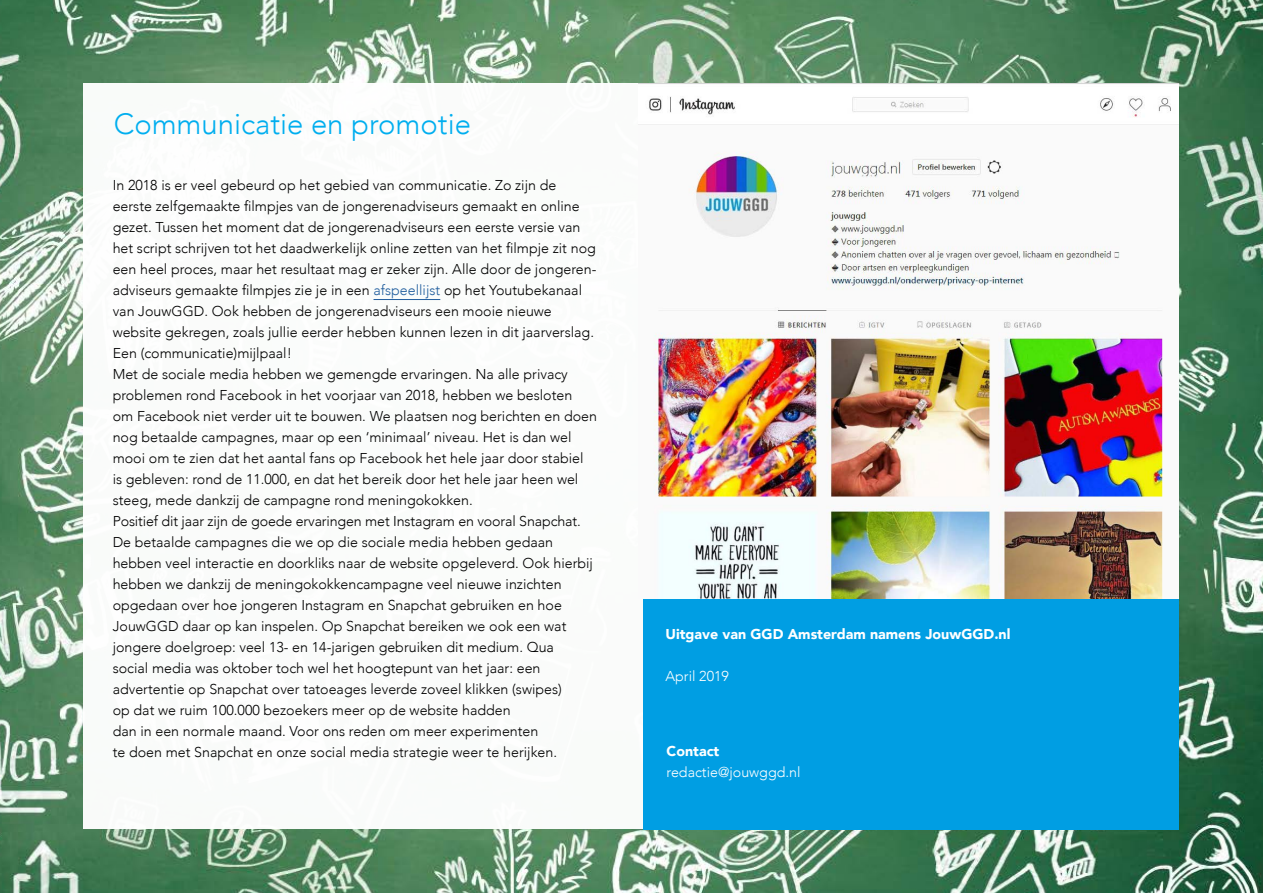
<style>
.page{position:relative;width:1263px;height:893px;background:#fff}
.page>*{position:absolute;margin:0;border:0;box-sizing:border-box;transform-origin:0 0}
.t1{font:300 29.25px "Avenir";color:#00aeef}
.t2{font:300 14.25px/21px "Avenir";color:#000}
.t3{font:900 14.25px "Avenir";color:#fff}
.t4{font:300 14.25px "Avenir";color:#fff}
.s1{color:#215e9e}
</style>
<div class="page">
<img style="left:0;top:0;width:1263px;height:893px">
<div style="left:83px;top:84px;width:1096px;height:745px;background:#fff"></div>
<div style="left:643px;top:598px;width:536px;height:231px;background:#009ee3"></div>
<img style="left:639px;top:96px;width:540px;height:502px">
<hr style="left:373px;top:299px;width:67px;height:1px;background:#215e9e">
<h1 class="t1" style="left:114px;top:107px;width:359px">Communicatie en promotie</h1>
<p class="t2" style="left:113px;top:175px;width:486px">In 2018 is er veel gebeurd op het gebied van communicatie. Zo zijn de eerste zelfgemaakte filmpjes van de jongerenadviseurs gemaakt en online gezet. Tussen het moment dat de jongerenadviseurs een eerste versie van het script schrijven tot het daadwerkelijk online zetten van het filmpje zit nog een heel proces, maar het resultaat mag er zeker zijn. Alle door de jongeren&shy;adviseurs gemaakte filmpjes zie je in een <span class="s1">afspeellijst</span> op het Youtubekanaal van JouwGGD. Ook hebben de jongerenadviseurs een mooie nieuwe website gekregen, zoals jullie eerder hebben kunnen lezen in dit jaarverslag.<br>Een (communicatie)mijlpaal!<br>Met de sociale media hebben we gemengde ervaringen. Na alle privacy problemen rond Facebook in het voorjaar van 2018, hebben we besloten<br>om Facebook niet verder uit te bouwen. We plaatsen nog berichten en doen nog betaalde campagnes, maar op een ‘minimaal’ niveau. Het is dan wel mooi om te zien dat het aantal fans op Facebook het hele jaar door stabiel<br>is gebleven: rond de 11.000, en dat het bereik door het hele jaar heen wel steeg, mede dankzij de campagne rond meningokokken.<br>Positief dit jaar zijn de goede ervaringen met Instagram en vooral Snapchat.<br>De betaalde campagnes die we op die sociale media hebben gedaan hebben veel interactie en doorkliks naar de website opgeleverd. Ook hierbij hebben we dankzij de meningokokkencampagne veel nieuwe inzichten opgedaan over hoe jongeren Instagram en Snapchat gebruiken en hoe JouwGGD daar op kan inspelen. Op Snapchat bereiken we ook een wat jongere doelgroep: veel 13- en 14-jarigen gebruiken dit medium. Qua<br>social media was oktober toch wel het hoogtepunt van het jaar: een advertentie op Snapchat over tatoeages leverde zoveel klikken (swipes)<br>op dat we ruim 100.000 bezoekers meer op de website hadden<br>dan in een normale maand. Voor ons reden om meer experimenten<br>te doen met Snapchat en onze social media strategie weer te herijken.</p>
<p class="t3" style="left:665px;top:622px;width:346px">Uitgave van GGD Amsterdam namens JouwGGD.nl</p>
<p class="t4" style="left:665px;top:668px;width:65px">April 2019</p>
<p class="t3" style="left:666px;top:739px;width:54px">Contact</p>
<p class="t4" style="left:666px;top:764px;width:135px">redactie@jouwggd.nl</p>
</div>
